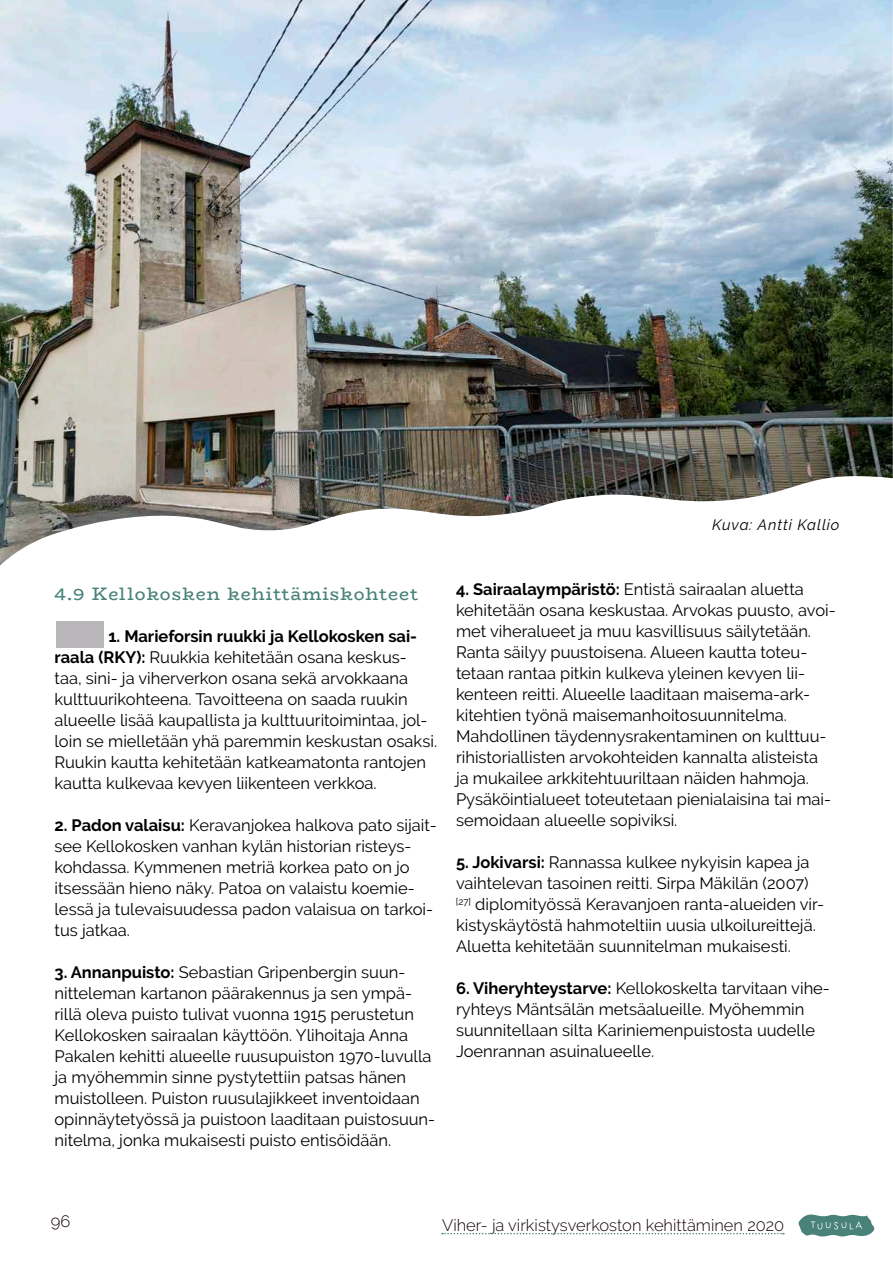
<style>
.page{position:relative;width:893px;height:1263px;background:#fff}
.page>*{position:absolute;margin:0;border:0;box-sizing:border-box;transform-origin:0 0}
.t1{font:18px "Bio Rhyme";letter-spacing:.055em;color:#488279}
.t2{font:16.5px/21px "Raleway";color:#000}
.t3{font:300 16.5px "Raleway";color:#130003}
.taulukko{font:italic 15px "Raleway";letter-spacing:.06em;color:#000}
.s1{font-weight:700}
</style>
<div class="page">
<svg style="left:442px;top:1233px;width:342px;height:1px"></svg>
<svg style="left:798px;top:1214px;width:76px;height:22px;background:#6c9a93"></svg>
<img style="left:0;top:0;width:893px;height:565px">
<div style="left:56px;top:621px;width:47px;height:26px;background:#b8b6b8"></div>
<p class="taulukko" style="left:712px;top:516px;width:129px">Kuva: Antti Kallio</p>
<h2 class="t1" style="left:54px;top:580px;width:365px">4.9 Kellokosken kehittämiskohteet</h2>
<p class="t2" style="left:55px;top:625px;width:384px;text-indent:54px"><span class="s1">1. Marieforsin ruukki ja Kellokosken sai&shy;raala (RKY):</span> Ruukkia kehitetään osana keskus&shy;taa, sini- ja viherverkon osana sekä arvokkaana kulttuurikohteena. Tavoitteena on saada ruukin alueelle lisää kaupallista ja kulttuuritoimintaa, jol&shy;loin se mielletään yhä paremmin keskustan osaksi.<br>Ruukin kautta kehitetään katkeamatonta rantojen kautta kulkevaa kevyen liikenteen verkkoa.</p>
<p class="t2" style="left:55px;top:814px;width:384px"><span class="s1">2. Padon valaisu:</span> Keravanjokea halkova pato sijait&shy;see Kellokosken vanhan kylän historian risteys&shy;kohdassa. Kymmenen metriä korkea pato on jo itsessään hieno näky. Patoa on valaistu koemie&shy;lessä ja tulevaisuudessa padon valaisua on tarkoi&shy;tus jatkaa.</p>
<p class="t2" style="left:55px;top:961px;width:382px"><span class="s1">3. Annanpuisto:</span> Sebastian Gripenbergin suun&shy;nitteleman kartanon päärakennus ja sen ympä&shy;rillä oleva puisto tulivat vuonna 1915 perustetun Kellokosken sairaalan käyttöön. Ylihoitaja Anna Pakalen kehitti alueelle ruusupuiston 1970-luvulla ja myöhemmin sinne pystytettiin patsas hänen muistolleen. Puiston ruusulajikkeet inventoidaan opinnäytetyössä ja puistoon laaditaan puistosuun&shy;nitelma, jonka mukaisesti puisto entisöidään.</p>
<p class="t2" style="left:456px;top:579px;width:381px"><span class="s1">4. Sairaalaympäristö:</span> Entistä sairaalan aluetta kehitetään osana keskustaa. Arvokas puusto, avoi&shy;met viheralueet ja muu kasvillisuus säilytetään.<br>Ranta säilyy puustoisena. Alueen kautta toteu&shy;tetaan rantaa pitkin kulkeva yleinen kevyen lii&shy;kenteen reitti. Alueelle laaditaan maisema-ark&shy;kitehtien työnä maisemanhoitosuunnitelma.<br>Mahdollinen täydennysrakentaminen on kulttuu&shy;rihistoriallisten arvokohteiden kannalta alisteista<br>ja mukailee arkkitehtuuriltaan näiden hahmoja.<br>Pysäköintialueet toteutetaan pienialaisina tai mai&shy;semoidaan alueelle sopiviksi.</p>
<p class="t2" style="left:456px;top:852px;width:370px"><span class="s1">5. Jokivarsi:</span> Rannassa kulkee nykyisin kapea ja vaihtelevan tasoinen reitti. Sirpa Mäkilän (2007) <sup>[27]</sup> diplomityössä Keravanjoen ranta-alueiden vir&shy;kistyskäytöstä hahmoteltiin uusia ulkoilureittejä.<br>Aluetta kehitetään suunnitelman mukaisesti.</p>
<p class="t2" style="left:456px;top:978px;width:375px"><span class="s1">6. Viheryhteystarve:</span> Kellokoskelta tarvitaan vihe&shy;ryhteys Mäntsälän metsäalueille. Myöhemmin suunnitellaan silta Kariniemenpuistosta uudelle Joenrannan asuinalueelle.</p>
<p class="t3" style="left:51px;top:1212px;width:21px">96</p>
<p class="t3" style="left:442px;top:1215px;width:344px">Viher- ja virkistysverkoston kehittäminen 2020</p>
</div>
